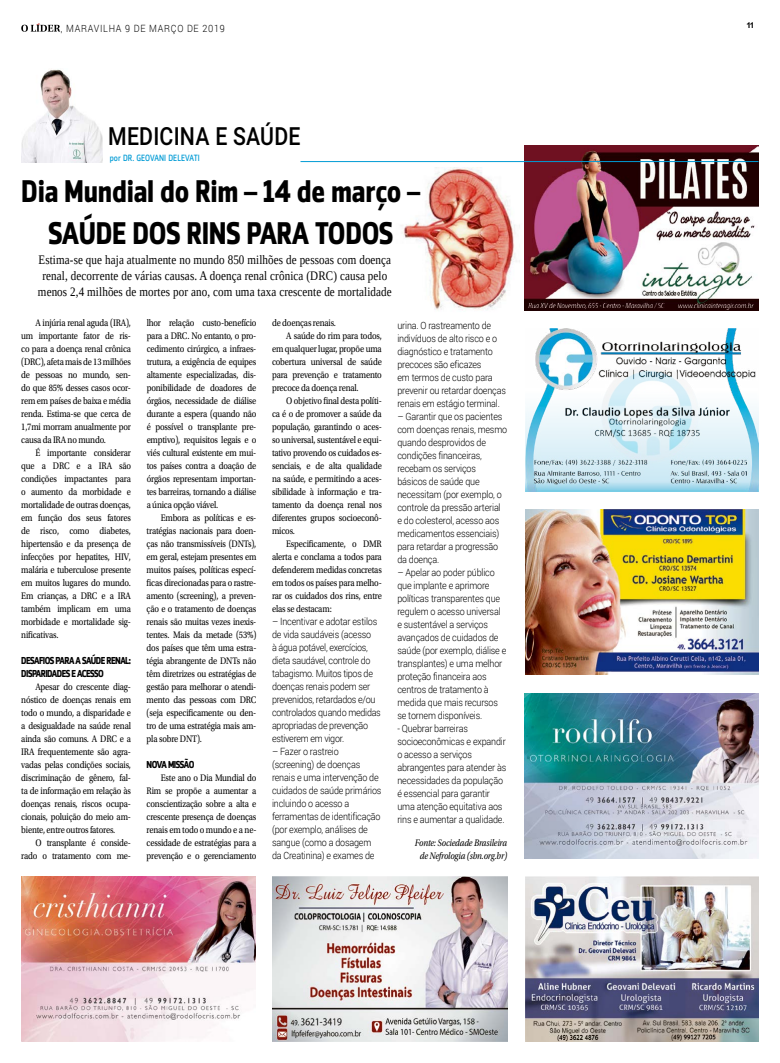
<style>
.page{position:relative;width:780px;height:1063px;background:#fff}
.page>*{position:absolute;margin:0;border:0;box-sizing:border-box;transform-origin:0 0}
.t1{font:700 31.1px/42.1px "Zemestro Std";letter-spacing:-.01em;color:#000;scale:.85 1}
.t2{font:500 25px "Roboto";letter-spacing:.01em;color:#000;scale:.85 1}
.t3{font:13px/16px "Tinos";letter-spacing:.01em;color:#000;text-align:center;scale:.85 1}
.t4{font:10px/13px "Utopia Std";letter-spacing:-.02em;color:#000;text-align:justify;scale:.85 1}
.t5{font:300 10px/13px "Roboto";letter-spacing:-.02em;color:#000;scale:.9 1}
.t6{font:700 10px/13px "Zemestro Std";letter-spacing:-.06em;color:#000;scale:.85 1}
.t7{font:italic 10px/13px "Utopia Std";letter-spacing:-.02em;color:#000;text-align:center;scale:.85 1}
.t8{font:300 10px "Roboto";letter-spacing:.08em;color:#000;scale:.9 1}
.t9{font:9px "Zemestro Std";letter-spacing:.01em;color:#009bd5;scale:.85 1}
.t10{font:700 8px "Arial";color:#000}
</style>
<div class="page">
<svg style="left:21px;top:23px;width:39px;height:9px"></svg>
<img style="left:401px;top:168px;width:195px;height:143px">
<img style="left:21px;top:69px;width:82px;height:94px">
<img style="left:524px;top:694px;width:234px;height:165px">
<img style="left:21px;top:877px;width:235px;height:165px">
<img style="left:272px;top:877px;width:235px;height:165px">
<img style="left:525px;top:510px;width:233px;height:165px">
<img style="left:525px;top:328px;width:233px;height:163px">
<img style="left:524px;top:145px;width:234px;height:165px">
<img style="left:525px;top:877px;width:233px;height:165px">
<hr style="left:300px;top:161px;width:458px;height:1px;background:#009bd5">
<p class="t8" style="left:61px;top:21px;width:184px">, maravilha 9 DE marçO DE 2019</p>
<p class="t10" style="left:746px;top:20px;width:9px">11</p>
<h2 class="t2" style="left:108px;top:118px;width:227px">MEDICINA E SAÚDE</h2>
<p class="t9" style="left:110px;top:152px;width:43px">POR DR. GEOVANI</p>
<p class="t9" style="left:168px;top:152px;width:11px">DELEVATI</p>
<h1 class="t1" style="left:48px;top:170px;width:439px;text-indent:-27px">DIA MUNDIAL DO RIM – 14 DE MARÇO –<br>SAÚDE DOS RINS PARA TODOS</h1>
<h3 class="t3" style="left:38px;top:252px;width:418px">Estima-se que haja atualmente no mundo 850 milhões de pessoas com doença renal, decorrente de várias causas. A doença renal crônica (DRC) causa pelo menos 2,4 milhões de mortes por ano, com uma taxa crescente de mortalidade</h3>
<p class="t4" style="left:21px;top:316px;width:131px;text-indent:14px">A injúria renal aguda (IRA), um importante fator de ris&shy;co para a doença renal crônica (DRC), afeta mais de 13 milhões de pessoas no mundo, sen&shy;do que 85% desses casos ocor&shy;rem em países de baixa e média renda. Estima-se que cerca de 1,7mi morram anualmente por causa da IRA no mundo.</p>
<p class="t4" style="left:21px;top:446px;width:131px;text-indent:14px">É importante considerar que a DRC e a IRA são condições impactantes para o aumento da morbidade e mortalidade de outras doenças, em função dos seus fatores de risco, como diabetes, hipertensão e da presença de infecções por hepatites, HIV, malária e tuberculose presente em muitos lugares do mundo.<br>Em crianças, a DRC e a IRA também implicam em uma morbidade e mortalidade sig&shy;nificativas.</p>
<p class="t6" style="left:21px;top:654px;width:130px">DESAFIOS PARA A SAÚDE RE NAL:<br>DISPARIDADES E ACESSO</p>
<p class="t4" style="left:21px;top:680px;width:131px;text-indent:14px">Apesar do crescente diag&shy;nóstico de doenças renais em todo o mundo, a disparidade e a desigualdade na saúde renal ainda são comuns. A DRC e a IRA frequentemente são agra&shy;vadas pelas condições sociais, discriminação de gênero, fal&shy;ta de informação em relação às doenças renais, riscos ocupa&shy;cionais, poluição do meio am&shy;biente, entre outros fatores.</p>
<p class="t4" style="left:21px;top:836px;width:131px;text-align:right">O transplante é conside&shy;rado o tratamento com me-</p>
<p class="t4" style="left:147px;top:316px;width:131px">lhor relação custo-benefício para a DRC. No entanto, o pro&shy;cedimento cirúrgico, a infraes&shy;trutura, a exigência de equipes altamente especializadas, dis&shy;ponibilidade de doadores de órgãos, necessidade de diálise durante a espera (quando não é possível o transplante pre&shy;emptivo), requisitos legais e o viés cultural existente em mui&shy;tos países contra a doação de órgãos representam importan&shy;tes barreiras, tornando a diálise a única opção viável.</p>
<p class="t4" style="left:147px;top:511px;width:131px;text-indent:14px">Embora as políticas e es&shy;tratégias nacionais para doen&shy;ças não transmissíveis (DNTs), em geral, estejam presentes em muitos países, políticas especí&shy;ficas direcionadas para o rastre&shy;amento (screening), a preven&shy;ção e o tratamento de doenças renais são muitas vezes inexis&shy;tentes. Mais da metade (53%) dos países que têm uma estra&shy;tégia abrangente de DNTs não têm diretrizes ou estratégias de gestão para melhorar o atendi&shy;mento das pessoas com DRC (seja especificamente ou den&shy;tro de uma estratégia mais am&shy;pla sobre DNT).</p>
<p class="t6" style="left:147px;top:758px;width:41px">NOVA MISSÃO</p>
<p class="t4" style="left:147px;top:771px;width:131px;text-indent:14px">Este ano o Dia Mundial do Rim se propõe a aumentar a conscientização sobre a alta e crescente presença de doenças renais em todo o mundo e a ne&shy;cessidade de estratégias para a prevenção e o gerenciamento</p>
<p class="t4" style="left:272px;top:316px;width:77px">de doenças renais.</p>
<p class="t4" style="left:286px;top:329px;width:114px">A saúde do rim para todos,</p>
<p class="t4" style="left:272px;top:342px;width:131px">em qualquer lugar, propõe uma</p>
<p class="t4" style="left:272px;top:355px;width:131px">cobertura universal de saúde</p>
<p class="t4" style="left:272px;top:368px;width:131px">para prevenção e tratamento</p>
<p class="t4" style="left:272px;top:381px;width:103px">precoce da doença renal.</p>
<p class="t4" style="left:286px;top:394px;width:114px">O objetivo final desta políti-</p>
<p class="t4" style="left:272px;top:407px;width:131px">ca é o de promover a saúde da</p>
<p class="t4" style="left:272px;top:420px;width:131px">população, garantindo o aces-</p>
<p class="t4" style="left:272px;top:433px;width:131px">so universal, sustentável e equi-</p>
<p class="t4" style="left:272px;top:446px;width:131px">tativo provendo os cuidados es-</p>
<p class="t4" style="left:272px;top:459px;width:131px">senciais, e de alta qualidade</p>
<p class="t4" style="left:272px;top:472px;width:131px">na saúde, e permitindo a aces-</p>
<p class="t4" style="left:272px;top:485px;width:131px">sibilidade à informação e tra-</p>
<p class="t4" style="left:272px;top:498px;width:131px">tamento da doença renal nos</p>
<p class="t4" style="left:272px;top:511px;width:131px">diferentes grupos socioeconô-</p>
<p class="t4" style="left:272px;top:524px;width:28px">micos.</p>
<p class="t4" style="left:286px;top:537px;width:114px">Especificamente, o DMR</p>
<p class="t4" style="left:272px;top:550px;width:131px">alerta e conclama a todos para</p>
<p class="t4" style="left:272px;top:563px;width:131px">defenderem medidas concretas</p>
<p class="t4" style="left:272px;top:576px;width:131px">em todos os países para melho-</p>
<p class="t4" style="left:272px;top:589px;width:131px">rar os cuidados dos rins, entre</p>
<p class="t4" style="left:272px;top:602px;width:72px">elas se destacam:</p>
<p class="t5" style="left:272px;top:614px;width:122px">– I ncentivar e adotar estilos de vida saudáveis (acesso<br>à água potável, exercícios, dieta saudável, controle do tabagismo. Muitos tipos de doenças renais podem ser prevenidos, retardados e/ou controlados quando medidas apropriadas de prevenção estiverem em vigor.</p>
<p class="t5" style="left:272px;top:744px;width:123px">– Fazer o rastreio (screening) de doenças renais e uma intervenção de cuidados de saúde primários incluindo o acesso a ferramentas de identificação (por exemplo, análises de sangue (como a dosagem da Creatinina) e exames de</p>
<p class="t5" style="left:397px;top:319px;width:122px">urina. O rastreamento de indivíduos de alto risco e o diagnóstico e tratamento precoces são eficazes<br>em termos de custo para prevenir ou retardar doenças renais em estágio terminal.</p>
<p class="t5" style="left:397px;top:410px;width:123px">– Garantir que os pacientes com doenças renais, mesmo quando desprovidos de condições financeiras, recebam os serviços básicos de saúde que necessitam (por exemplo, o controle da pressão arterial e do colesterol, acesso aos medicamentos essenciais) para retardar a progressão da doença.</p>
<p class="t5" style="left:397px;top:566px;width:122px">– Apelar ao poder público que implante e aprimore políticas transparentes que regulem o acesso universal e sustentável a serviços avançados de cuidados de saúde (por exemplo, diálise e transplantes) e uma melhor proteção financeira aos centros de tratamento à medida que mais recursos se tornem disponíveis.</p>
<p class="t5" style="left:397px;top:722px;width:122px">- Quebrar barreiras socioeconômicas e expandir o acesso a serviços abrangentes para atender às necessidades da população é essencial para garantir uma atenção equitativa aos rins e aumentar a qualidade.</p>
<p class="t7" style="left:415px;top:837px;width:110px">Fonte: Sociedade Brasileira de Nefrologia (sbn.org.br)</p>
</div>
